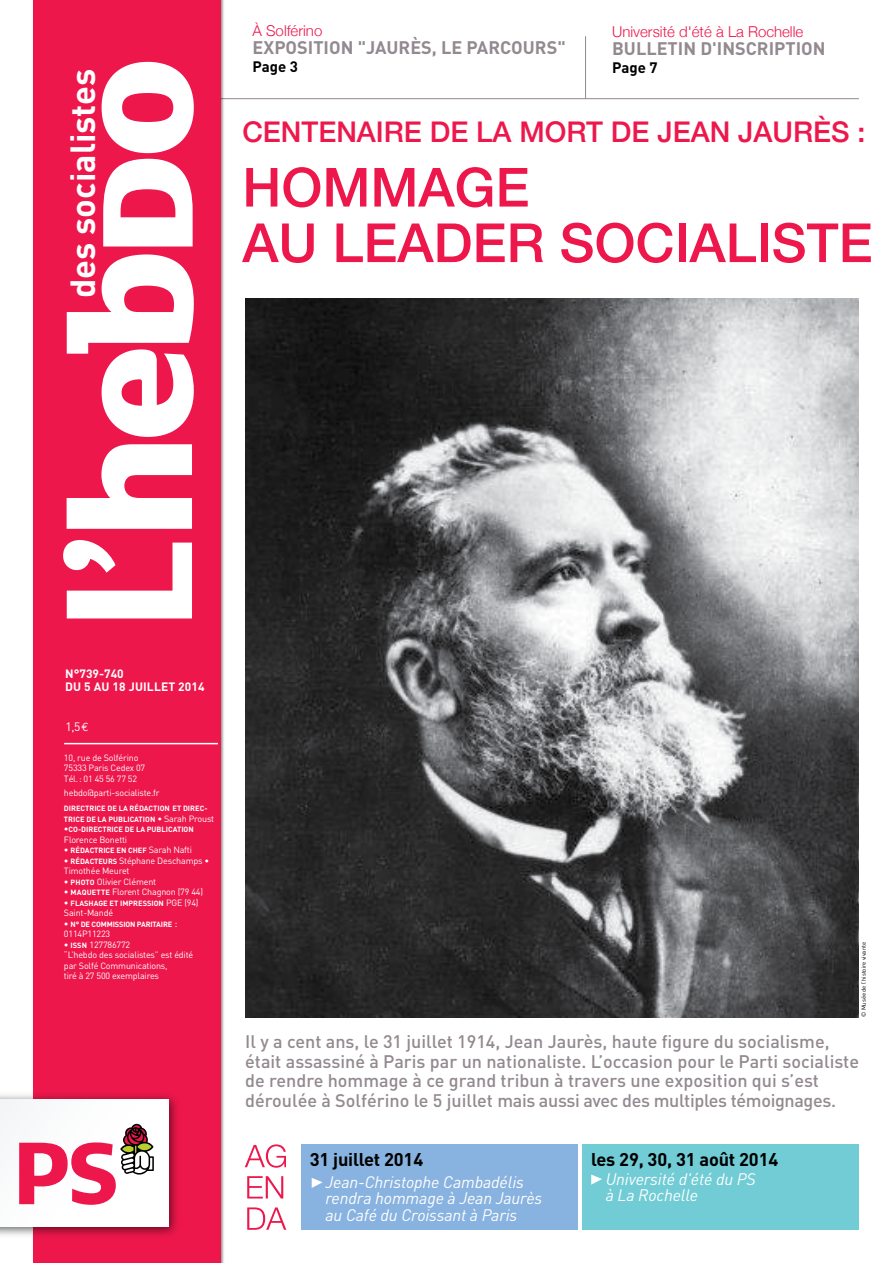
<style>
.page{position:relative;width:893px;height:1263px;background:#fff}
.page>*{position:absolute;margin:0;border:0;box-sizing:border-box;transform-origin:0 0}
.t1{font:500 54px/55.5px "Helvetica Neue";color:#ed174c}
.t2{font:700 34.5px "DIN";color:#fff}
.t3{font:500 28.5px "Helvetica Neue";color:#ed174c}
.t4{font:700 18.15px "DIN";letter-spacing:-.01em;color:#000}
.t5{font:500 18px/19.5px "DIN";color:#938990}
.t6{font:700 18px "DIN";color:#938990}
.t7{font:italic 16.5px/16.5px "DIN";letter-spacing:-.01em;color:#fff}
.t8{font:300 15px "Helvetica Neue";color:#ed174c}
.t9{font:700 15px "DIN";color:#000}
.t10{font:700 12px/13.5px "DIN";letter-spacing:.01em;color:#fff}
.t11{font:12px "DIN";color:#fff}
.t12{font:9px/10.5px "DIN";letter-spacing:-.02em;color:#fff}
.t13{font:700 7.5px/10.5px "DIN";color:#fff}
.t14{font:700 7.5px "DIN";letter-spacing:-.02em;color:#fff}
.t15{font:6px "DIN";letter-spacing:-.01em;color:#000}
.s1{font-family:"Euro Mono"}
.s2{font-weight:400;font-size:9px}
.s3{font-weight:700;font-size:7.5px}
.s4{font-weight:400;font-size:10.5px}
</style>
<div class="page">
<svg style="left:247px;top:1207px;width:39px;height:23px"></svg>
<svg style="left:247px;top:1176px;width:36px;height:22px"></svg>
<svg style="left:245px;top:1144px;width:41px;height:24px"></svg>
<hr style="left:51px;top:98px;width:808px;height:1px;background:#938990">
<img style="left:33px;top:0;width:193px;height:1263px">
<div style="left:34px;top:0;width:187px;height:1263px;background:#ed174c"></div>
<img style="left:0;top:1089px;width:178px;height:152px">
<svg style="left:0;top:1099px;width:169px;height:127px"></svg>
<hr style="left:64px;top:743px;width:154px;height:1px;background:#fff">
<svg style="left:67px;top:444px;width:125px;height:85px"></svg>
<svg style="left:63px;top:540px;width:129px;height:78px"></svg>
<svg style="left:67px;top:254px;width:127px;height:183px"></svg>
<svg style="left:102px;top:62px;width:92px;height:91px"></svg>
<svg style="left:103px;top:159px;width:90px;height:87px"></svg>
<hr style="left:585px;top:36px;width:1px;height:63px;background:#938990">
<img style="left:245px;top:298px;width:614px;height:719px">
<div style="left:301px;top:1144px;width:276px;height:86px;background:#88b2df"></div>
<div style="left:582px;top:1144px;width:277px;height:86px;background:#71ccd5"></div>
<svg style="left:591px;top:1174px;width:11px;height:11px"></svg>
<svg style="left:312px;top:1178px;width:11px;height:10px"></svg>
<h2 class="t2" style="left:60px;top:298px;width:231px;rotate:-90deg">DES SOCIALISTES</h2>
<h3 class="t8" style="left:253px;top:18px;width:71px">À Solférino</h3>
<h3 class="t6" style="left:253px;top:36px;width:315px">EXPOSITION "JAURÈS, LE PARCOURS"</h3>
<h3 class="t9" style="left:253px;top:57px;width:47px">PAGE 3</h3>
<h3 class="t8" style="left:612px;top:20px;width:193px">Université d'été à La Rochelle</h3>
<h3 class="t6" style="left:612px;top:37px;width:215px">BULLETIN D'INSCRIPTION</h3>
<h3 class="t9" style="left:612px;top:58px;width:47px">PAGE 7</h3>
<h3 class="t3" style="left:242px;top:109px;width:624px">CENTENAIRE DE LA MORT DE JEAN JAURÈS :</h3>
<h1 class="t1" style="left:242px;top:157px;width:632px">HOMMAGE<br>AU LEADER SOCIALISTE</h1>
<h3 class="t10" style="left:65px;top:666px;width:141px">N °739-740<br>DU 5 AU 18 JUILLET 2014</h3>
<h3 class="t11" style="left:65px;top:719px;width:25px">1,5 <span class="s1">€</span></h3>
<p class="t12" style="left:64px;top:752px;width:83px">10, rue de Solférino<br>75333 Paris Cedex 07<br>Tél. : 01 45 56 77 52</p>
<p class="t12" style="left:64px;top:788px;width:97px">hebdo@parti-socialiste.fr</p>
<p class="t13" style="left:64px;top:803px;width:152px">DIRECTRICE DE LA RÉDACTION ET DIREC-<br>TRICE DE LA PUBLICATION <span class="s2">• Sarah Proust</span></p>
<p class="t13" style="left:64px;top:824px;width:131px"><span class="s2">•</span>CO-DIRECTRICE DE LA PUBLICATION</p>
<p class="t12" style="left:64px;top:834px;width:65px">Florence Bonetti</p>
<p class="t13" style="left:64px;top:845px;width:130px"><span class="s2">•</span> RÉDACTRICE EN CHEF <span class="s2">Sarah Nafti</span></p>
<p class="t12" style="left:64px;top:855px;width:147px">• <span class="s3">RÉDACTEURS</span> Stéphane Deschamps •<br>Timothée Meuret</p>
<p class="t13" style="left:64px;top:876px;width:13px"><span class="s2">•</span> PHOTO</p>
<p class="t12" style="left:97px;top:876px;width:61px">Olivier Clément</p>
<p class="t12" style="left:64px;top:886px;width:141px">• <span class="s3">MAQUETTE</span> Florent Chagnon (79 44)</p>
<p class="t13" style="left:64px;top:897px;width:13px"><span class="s2">•</span> FLASHA</p>
<p class="t13" style="left:98px;top:897px;width:27px">GEET IMPRESSION</p>
<p class="t12" style="left:166px;top:897px;width:34px">PGE (94)</p>
<p class="t12" style="left:64px;top:907px;width:51px">Saint-Mandé</p>
<p class="t14" style="left:64px;top:919px;width:115px"><span class="s2">•</span> N° DE COMMISSION PARITAIRE <span class="s4">:</span></p>
<p class="t12" style="left:64px;top:928px;width:48px">0114P11223</p>
<p class="t13" style="left:64px;top:939px;width:12px"><span class="s2">•</span> ISSN</p>
<p class="t12" style="left:64px;top:939px;width:131px;text-indent:26px">127786772<br>“L’hebdo des socialistes” est édité par Solfé Communications,<br>tiré à 27 500 exemplaires</p>
<p class="t15" style="left:860px;top:1017px;width:77px;rotate:-90deg">© Musée de l’histoire vivante</p>
<p class="t5" style="left:245px;top:1031px;width:615px">Il y a cent ans, le 31 juillet 1914, Jean Jaurès, haute figure du socialisme, était assassiné à Paris par un nationaliste. L’occasion pour le Parti socialiste de rendre hommage à ce grand tribun à travers une exposition qui s’est déroulée à Solférino le 5 juillet mais aussi avec des multiples témoignages.</p>
<h3 class="t4" style="left:310px;top:1147px;width:115px">31 JUILLET 2014</h3>
<h3 class="t7" style="left:325px;top:1173px;width:218px">Jean-Christophe Cambadélis rendra hommage à Jean Jaurès au Café du Croissant à Paris</h3>
<h3 class="t4" style="left:591px;top:1147px;width:189px">LES 29, 30, 31 AOÛT 2014</h3>
<h3 class="t7" style="left:606px;top:1170px;width:152px">Université d'été du PS à La Rochelle</h3>
</div>
